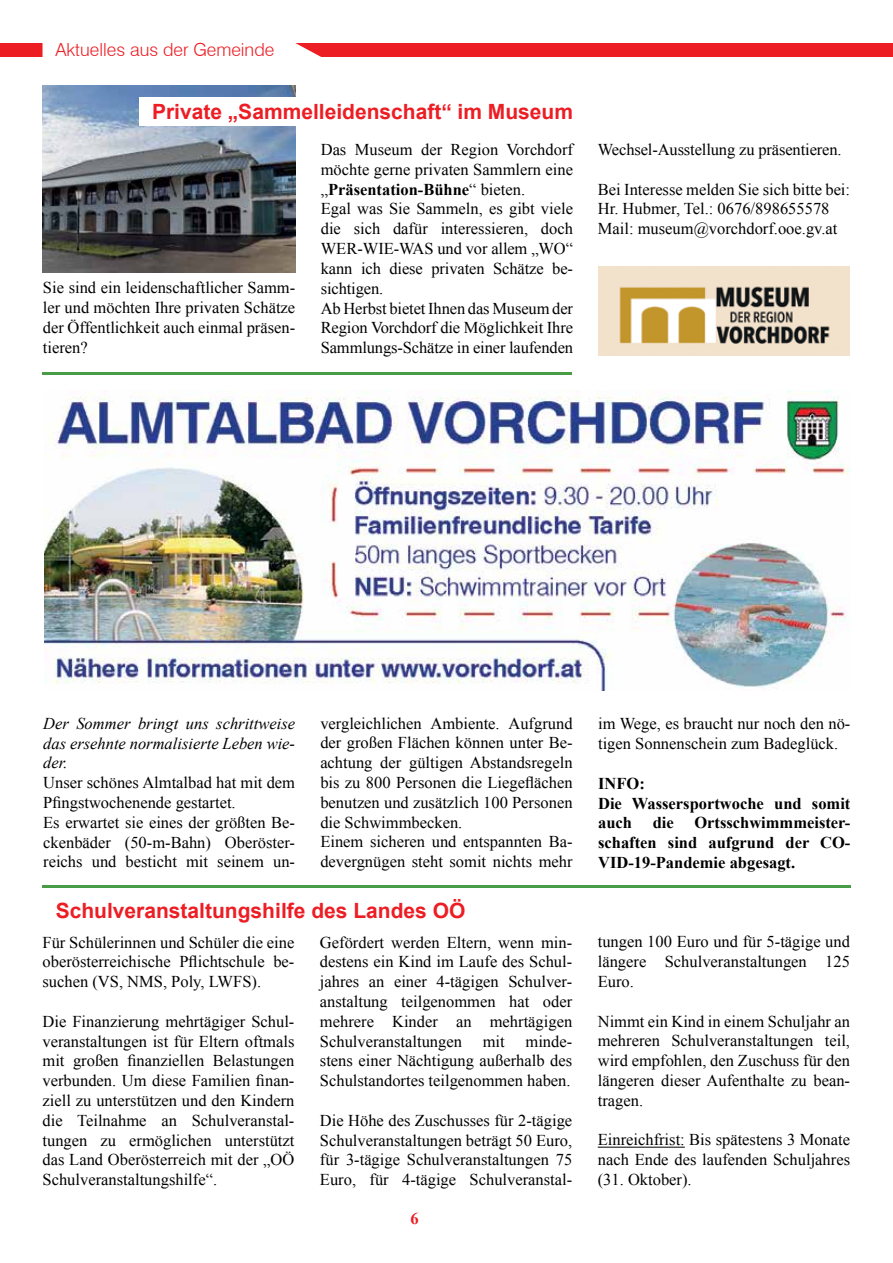
<style>
.page{position:relative;width:893px;height:1263px;background:#fff}
.page>*{position:absolute;margin:0;border:0;box-sizing:border-box;transform-origin:0 0}
.t1{font:700 21px "Arial";color:#ed1d24}
.t2{font:300 18px "Swiss 721 BT";color:#ed1d24}
.t3{font:16.5px/19.8px "Times New Roman";color:#000;text-align:justify}
.t4{font:700 16.5px/19.8px "Times New Roman";color:#000}
.t5{font:italic 16.5px/19.8px "Times New Roman";color:#000;text-align:justify}
.t6{font:700 16.5px "Times New Roman";color:#ed1d24}
.s1{font-weight:700}
</style>
<div class="page">
<div style="left:0;top:43px;width:893px;height:13px;background:#ed1d24"></div>
<div style="left:43px;top:43px;width:281px;height:14px;background:#fff"></div>
<hr style="left:42px;top:372px;width:530px;height:2px;background:#479c45">
<hr style="left:598px;top:1147px;width:87px;height:1px;background:#000">
<hr style="left:42px;top:885px;width:808px;height:2px;background:#479c45">
<img style="left:599px;top:267px;width:250px;height:88px">
<img style="left:42px;top:85px;width:253px;height:187px">
<div style="left:139px;top:97px;width:434px;height:29px;background:#fff"></div>
<img style="left:44px;top:390px;width:806px;height:301px">
<p class="t2" style="left:55px;top:38px;width:220px">Aktuelles aus der Gemeinde</p>
<p class="t1" style="left:152px;top:97px;width:422px">Private „Sammelleidenschaft“ im Museum</p>
<p class="t3" style="left:43px;top:277px;width:254px">Sie sind ein leidenschaftlicher Samm&shy;ler und möchten Ihre privaten Schätze der Öffentlichkeit auch einmal präsen&shy;tieren?</p>
<p class="t3" style="left:321px;top:139px;width:254px;text-align:left">Das Museum der Region Vorchdorf möchte gerne privaten Sammlern eine „<span class="s1">Präsentation-Bühne</span>“ bieten.<br>Egal was Sie Sammeln, es gibt viele die sich dafür interessieren, doch<br>WER-WIE-WAS und vor allem „WO“ kann ich diese privaten Schätze be&shy;sichtigen.<br>Ab Herbst bietet Ihnen das Museum der<br>Region Vorchdorf die Möglichkeit Ihre<br>Sammlungs-Schätze in einer laufenden</p>
<p class="t3" style="left:598px;top:139px;width:245px">Wechsel-Ausstellung zu präsentieren.</p>
<p class="t3" style="left:598px;top:179px;width:254px;text-align:left">Bei Interesse melden Sie sich bitte bei:<br>Hr. Hubmer, Tel.: 0676/898655578<br>Mail: museum@vorchdorf.ooe.gv.at</p>
<p class="t5" style="left:43px;top:713px;width:253px">Der Sommer bringt uns schrittweise das ersehnte normalisierte Leben wie&shy;der.</p>
<p class="t3" style="left:43px;top:772px;width:253px;text-align:left">Unser schönes Almtalbad hat mit dem Pfingstwochenende gestartet.<br>Es erwartet sie eines der größten Be&shy;ckenbäder (50-m-Bahn) Oberöster&shy;reichs und besticht mit seinem un-</p>
<p class="t3" style="left:320px;top:713px;width:254px;text-align:left">vergleichlichen Ambiente. Aufgrund der großen Flächen können unter Be&shy;achtung der gültigen Abstandsregeln bis zu 800 Personen die Liegeflächen benutzen und zusätzlich 100 Personen die Schwimmbecken.<br>Einem sicheren und entspannten Ba&shy;devergnügen steht somit nichts mehr</p>
<p class="t3" style="left:598px;top:714px;width:254px">im Wege, es braucht nur noch den nö&shy;tigen Sonnenschein zum Badeglück.</p>
<p class="t4" style="left:598px;top:773px;width:254px">INFO:<br>Die Wassersportwoche und somit auch die Ortsschwimmmeister&shy;schaften sind aufgrund der CO-<br>VID-19-Pandemie abgesagt.</p>
<p class="t1" style="left:56px;top:897px;width:411px">Schulveranstaltungshilfe des Landes OÖ</p>
<p class="t3" style="left:43px;top:932px;width:253px">Für Schülerinnen und Schüler die eine oberösterreichische Pflichtschule be&shy;suchen (VS, NMS, Poly, LWFS).</p>
<p class="t3" style="left:43px;top:1011px;width:253px">Die Finanzierung mehrtägiger Schul&shy;veranstaltungen ist für Eltern oftmals mit großen finanziellen Belastungen verbunden. Um diese Familien finan&shy;ziell zu unterstützen und den Kindern die Teilnahme an Schulveranstal&shy;tungen zu ermöglichen unterstützt das Land Oberösterreich mit der „OÖ Schulveranstaltungshilfe“.</p>
<p class="t3" style="left:320px;top:932px;width:254px">Gefördert werden Eltern, wenn min&shy;destens ein Kind im Laufe des Schul&shy;jahres an einer 4-tägigen Schulver&shy;anstaltung teilgenommen hat oder mehrere Kinder an mehrtägigen Schulveranstaltungen</p>
<p class="t3" style="left:320px;top:1031px;width:254px;text-indent:206px">minde&shy;stens einer Nächtigung außerhalb des Schulstandortes teilgenommen haben.</p>
<p class="t3" style="left:320px;top:1110px;width:254px">Die Höhe des Zuschusses für 2-tägige Schulveranstaltungen beträgt 50 Euro, für 3-tägige Schulveranstaltungen 75<br>Euro, für 4-tägige Schulveranstal-</p>
<p class="t3" style="left:483px;top:1031px;width:24px">mit</p>
<p class="t6" style="left:410px;top:1207px;width:10px">6</p>
<p class="t3" style="left:598px;top:932px;width:254px">tungen 100 Euro und für 5-tägige und längere Schulveranstaltungen 125<br>Euro.</p>
<p class="t3" style="left:598px;top:1011px;width:254px">Nimmt ein Kind in einem Schuljahr an mehreren Schulveranstaltungen teil, wird empfohlen, den Zuschuss für den längeren dieser Aufenthalte zu bean&shy;tragen.</p>
<p class="t3" style="left:598px;top:1130px;width:254px">Einreichfrist: Bis spätestens 3 Monate nach Ende des laufenden Schuljahres (31. Oktober).</p>
</div>
